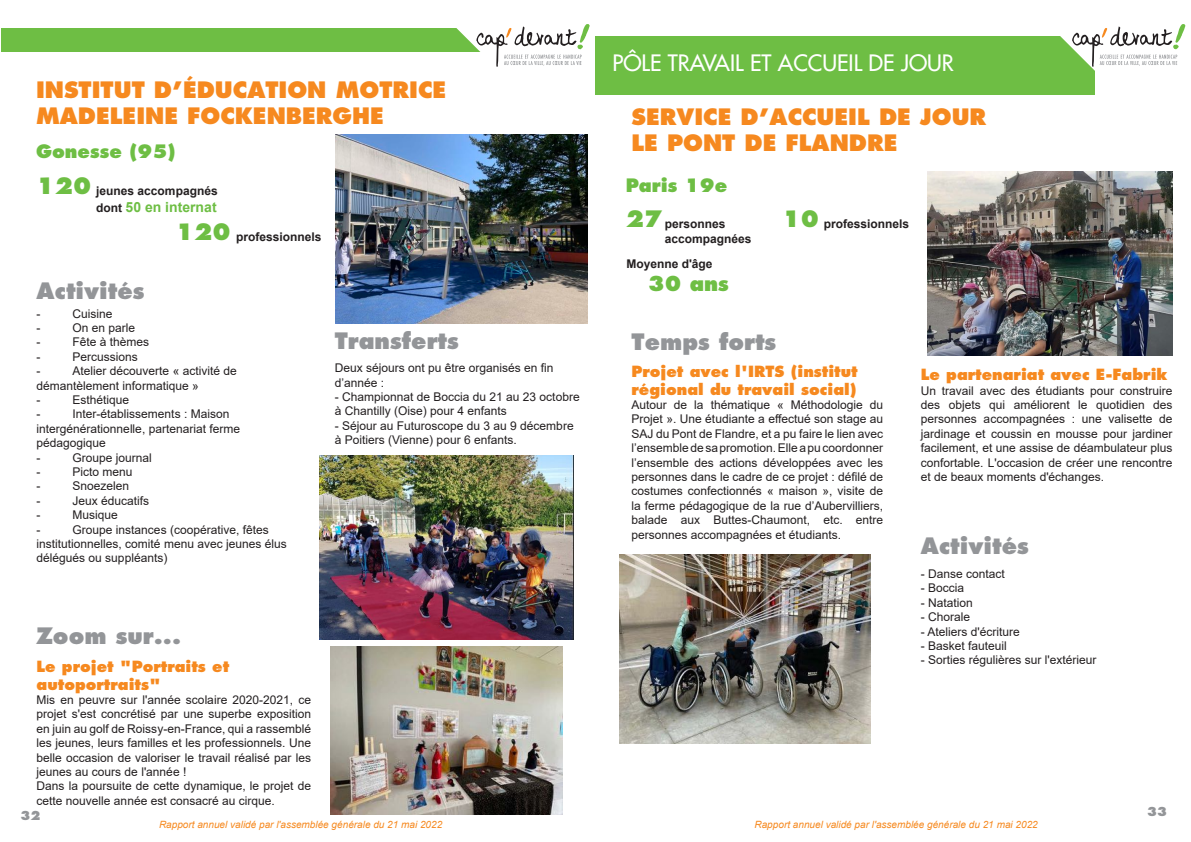
<style>
.page{position:relative;width:1191px;height:842px;background:#fff}
.page>*{position:absolute;margin:0;border:0;box-sizing:border-box;transform-origin:0 0}
.t1{font:800 22px/26.4px "Futura";color:#f6891f}
.t2{font:800 22px "Futura";color:#939598}
.t3{font:500 22px "Futura Std";color:#fff}
.t4{font:800 20px "Futura";color:#6ebe44}
.t5{font:800 18px "Futura";color:#6ebe44}
.t6{font:800 15px/18px "Futura";color:#f6891f}
.t7{font:700 14px "Arial";color:#6ebe44}
.t8{font:12px/14.4px "Arial";color:#231f20}
.t9{font:700 12px/14.4px "Arial";color:#231f20}
.t10{font:800 12px "Futura";color:#939598}
.t11{font:italic 10px "Arial";color:#f6891f}
.s1{font-family:"Futura";font-weight:800;font-size:22px;color:#6ebe44}
.s2{font-size:12px;color:#231f20}
</style>
<div class="page">
<div style="left:1px;top:28px;width:499px;height:23px;background:#6ebe44"></div>
<svg style="left:452px;top:24px;width:137px;height:43px"></svg>
<img style="left:335px;top:134px;width:252px;height:189px">
<img style="left:320px;top:456px;width:253px;height:184px">
<div style="left:595px;top:36px;width:499px;height:58px;background:#6ebe44"></div>
<svg style="left:1060px;top:24px;width:125px;height:66px"></svg>
<img style="left:619px;top:555px;width:252px;height:188px">
<img style="left:928px;top:172px;width:244px;height:183px">
<img style="left:330px;top:646px;width:232px;height:169px">
<h1 class="t1" style="left:36px;top:76px;width:412px">INSTITUT D’ÉDUCATION MOTRICE<br>MADELEINE FOCKENBERGHE</h1>
<h3 class="t5" style="left:36px;top:140px;width:141px">Gonesse (95)</h3>
<p class="t9" style="left:36px;top:184px;width:183px"><span class="s1">120</span> jeunes accompagnés</p>
<p class="t7" style="left:96px;top:199px;width:122px"><span class="s2">dont</span> 50 en internat</p>
<p class="t9" style="left:176px;top:229px;width:147px"><span class="s1">120</span> professionnels</p>
<h1 class="t2" style="left:37px;top:277px;width:109px">Activités</h1>
<p class="t8" style="left:37px;top:306px;width:5px">-</p>
<p class="t8" style="left:73px;top:306px;width:42px">Cuisine</p>
<p class="t8" style="left:37px;top:321px;width:5px">-</p>
<p class="t8" style="left:73px;top:321px;width:64px">On en parle</p>
<p class="t8" style="left:37px;top:335px;width:5px">-</p>
<p class="t8" style="left:73px;top:335px;width:78px">Fête à thèmes</p>
<p class="t8" style="left:37px;top:349px;width:5px">-</p>
<p class="t8" style="left:73px;top:349px;width:67px">Percussions</p>
<p class="t8" style="left:37px;top:364px;width:5px">-</p>
<p class="t8" style="left:37px;top:364px;width:202px;text-indent:36px">Atelier découverte « activité de démantèlement informatique »<br>-</p>
<p class="t8" style="left:73px;top:393px;width:58px">Esthétique</p>
<p class="t8" style="left:37px;top:407px;width:205px;text-indent:36px">Inter-établissements : Maison intergénérationnelle, partenariat ferme pédagogique<br>-</p>
<p class="t8" style="left:37px;top:407px;width:5px">-</p>
<p class="t8" style="left:73px;top:450px;width:81px">Groupe journal</p>
<p class="t8" style="left:37px;top:465px;width:5px">-</p>
<p class="t8" style="left:73px;top:465px;width:62px">Picto menu</p>
<p class="t8" style="left:37px;top:479px;width:5px">-</p>
<p class="t8" style="left:73px;top:479px;width:58px">Snoezelen</p>
<p class="t8" style="left:37px;top:493px;width:5px">-</p>
<p class="t8" style="left:73px;top:493px;width:78px">Jeux éducatifs</p>
<p class="t8" style="left:37px;top:508px;width:5px">-</p>
<p class="t8" style="left:73px;top:508px;width:47px">Musique</p>
<p class="t8" style="left:37px;top:522px;width:5px">-</p>
<p class="t8" style="left:37px;top:522px;width:252px;text-indent:36px">Groupe instances (coopérative, fêtes institutionnelles, comité menu avec jeunes élus délégués ou suppléants)</p>
<h1 class="t2" style="left:335px;top:326px;width:125px">Transferts</h1>
<p class="t8" style="left:335px;top:361px;width:220px">Deux séjours ont pu être organisés en fin d’année :</p>
<p class="t8" style="left:335px;top:390px;width:246px">- Championnat de Boccia du 21 au 23 octobre à Chantilly (Oise) pour 4 enfants</p>
<p class="t8" style="left:335px;top:418px;width:240px">- Séjour au Futuroscope du 3 au 9 décembre à Poitiers (Vienne) pour 6 enfants.</p>
<h1 class="t2" style="left:36px;top:622px;width:147px">Zoom sur...</h1>
<p class="t6" style="left:37px;top:657px;width:194px">Le projet "Portraits et autoportraits"</p>
<p class="t8" style="left:37px;top:692px;width:276px">Mis en peuvre sur l'année scolaire 2020-2021, ce projet s'est concrétisé par une superbe exposition en juin au golf de Roissy-en-France, qui a rassemblé les jeunes, leurs familles et les professionnels. Une belle occasion de valoriser le travail réalisé par les jeunes au cours de l'année !<br>Dans la poursuite de cette dynamique, le projet de cette nouvelle année est consacré au cirque.</p>
<p class="t10" style="left:20px;top:808px;width:21px">32</p>
<p class="t11" style="left:159px;top:819px;width:285px">Rapport annuel validé par l'assemblée générale du 21 mai 2022</p>
<h1 class="t3" style="left:612px;top:49px;width:343px">PÔLE TRAVAIL ET ACCUEIL DE JOUR</h1>
<h1 class="t1" style="left:631px;top:103px;width:356px">SERVICE D’ACCUEIL DE JOUR<br>LE PONT DE FLANDRE</h1>
<h3 class="t5" style="left:626px;top:174px;width:103px">Paris 19e</h3>
<p class="t9" style="left:665px;top:217px;width:88px;text-indent:-39px"><span class="s1">27</span> personnes accompagnées</p>
<p class="t9" style="left:626px;top:256px;width:88px">Moyenne d'âge</p>
<h2 class="t4" style="left:648px;top:271px;width:82px">30 ans</h2>
<p class="t9" style="left:782px;top:217px;width:128px"><span class="s1">10</span> professionnels</p>
<h1 class="t2" style="left:631px;top:327px;width:146px">Temps forts</h1>
<p class="t6" style="left:631px;top:362px;width:228px">Projet avec l'IRTS (institut régional du travail social)</p>
<p class="t8" style="left:631px;top:398px;width:253px;text-align:justify">Autour de la thématique « Méthodologie du Projet ». Une étudiante a effectué son stage au SAJ du Pont de Flandre, et a pu faire le lien avec l’ensemble de sa promotion. Elle a pu coordonner l’ensemble des actions développées avec les personnes dans le cadre de ce projet : défilé de costumes confectionnés « maison », visite de la ferme pédagogique de la rue d’Aubervilliers, balade aux Buttes-Chaumont, etc. entre personnes accompagnées et étudiants.</p>
<p class="t6" style="left:921px;top:366px;width:248px">Le partenariat avec E-Fabrik</p>
<p class="t8" style="left:921px;top:383px;width:253px;text-align:justify">Un travail avec des étudiants pour construire des objets qui améliorent le quotidien des personnes accompagnées : une valisette de jardinage et coussin en mousse pour jardiner facilement, et une assise de déambulateur plus confortable. L'occasion de créer une rencontre et de beaux moments d'échanges.</p>
<h1 class="t2" style="left:921px;top:532px;width:109px">Activités</h1>
<p class="t8" style="left:921px;top:567px;width:86px">- Danse contact</p>
<p class="t8" style="left:921px;top:581px;width:45px">- Boccia</p>
<p class="t8" style="left:921px;top:595px;width:54px">- Natation</p>
<p class="t8" style="left:921px;top:610px;width:51px">- Chorale</p>
<p class="t8" style="left:921px;top:624px;width:100px">- Ateliers d'écriture</p>
<p class="t8" style="left:921px;top:639px;width:88px">- Basket fauteuil</p>
<p class="t8" style="left:921px;top:653px;width:177px">- Sorties régulières sur l'extérieur</p>
<p class="t10" style="left:1147px;top:804px;width:21px">33</p>
<p class="t11" style="left:754px;top:819px;width:285px">Rapport annuel validé par l'assemblée générale du 21 mai 2022</p>
</div>
